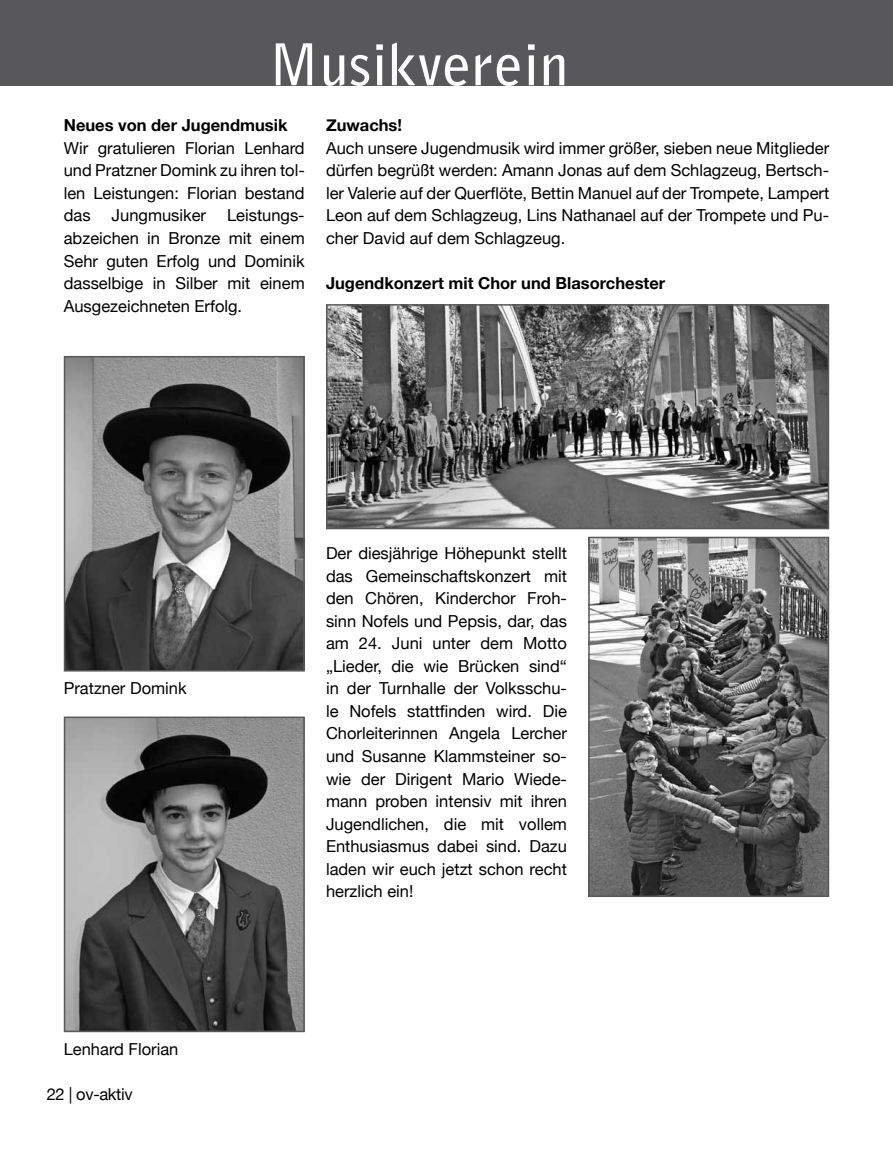
<style>
.page{position:relative;width:893px;height:1149px;background:#fff}
.page>*{position:absolute;margin:0;border:0;box-sizing:border-box;transform-origin:0 0}
.t1{font:700 57px "Bell Gothic Std";letter-spacing:.01em;color:#fff}
.t2{font:16.5px/22.5px "Helvetica Neue";color:#000;text-align:justify}
.t3{font:700 16.5px "Helvetica Neue";color:#000}
.t4{font:16.5px "Helvetica Neue";letter-spacing:-.02em;color:#000}
</style>
<div class="page">
<div style="left:0;top:0;width:893px;height:85px;background:#58585a"></div>
<img style="left:329px;top:307px;width:497px;height:219px">
<div style="left:326px;top:304px;width:503px;height:225px;border:2px solid #58585a"></div>
<img style="left:67px;top:359px;width:235px;height:309px">
<div style="left:64px;top:356px;width:241px;height:315px;border:2px solid #58585a"></div>
<img style="left:67px;top:719px;width:235px;height:309px">
<div style="left:64px;top:716px;width:241px;height:315px;border:2px solid #58585a"></div>
<img style="left:591px;top:539px;width:235px;height:354px">
<div style="left:588px;top:536px;width:241px;height:360px;border:2px solid #58585a"></div>
<h1 class="t1" style="left:269px;top:30px;width:301px">Musikverein</h1>
<p class="t3" style="left:64px;top:115px;width:225px">Neues von der Jugendmusik</p>
<p class="t2" style="left:64px;top:136px;width:242px">Wir gratulieren Florian Lenhard und Pratzner Domink zu ihren tol&shy;len Leistungen: Florian bestand das</p>
<p class="t3" style="left:326px;top:115px;width:78px">Zuwachs!</p>
<p class="t2" style="left:326px;top:136px;width:505px">Auch unsere Jugendmusik wird immer größer, sieben neue Mitglieder dürfen begrüßt werden: Amann Jonas auf dem Schlagzeug, Bertsch&shy;ler Valerie auf der Querflöte, Bettin Manuel auf der Trompete, Lampert Leon auf dem Schlagzeug, Lins Nathanael auf der Trompete und Pu&shy;cher David auf dem Schlagzeug.</p>
<p class="t3" style="left:326px;top:273px;width:341px">Jugendkonzert mit Chor und Blasorchester</p>
<p class="t2" style="left:64px;top:204px;width:242px;text-indent:163px">Leistungs&shy;abzeichen in Bronze mit einem Sehr guten Erfolg und Dominik dasselbige in Silber mit einem Ausgezeichneten Erfolg.</p>
<p class="t2" style="left:112px;top:204px;width:96px">Jungmusiker</p>
<p class="t2" style="left:64px;top:676px;width:124px">Pratzner Domink</p>
<p class="t2" style="left:64px;top:1036px;width:116px">Lenhard Florian</p>
<p class="t4" style="left:47px;top:1083px;width:87px">22 | ov-aktiv</p>
<p class="t2" style="left:326px;top:541px;width:242px">Der diesjährige Höhepunkt stellt das Gemeinschaftskonzert mit den Chören, Kinderchor Froh&shy;sinn Nofels und Pepsis, dar, das am 24. Juni unter dem Motto „Lieder, die wie Brücken sind“ in der Turnhalle der Volksschu&shy;le Nofels stattfinden wird. Die Chorleiterinnen Angela Lercher und Susanne Klammsteiner so&shy;wie der Dirigent Mario Wiede&shy;mann proben intensiv mit ihren Jugendlichen, die mit vollem Enthusiasmus dabei sind. Dazu laden wir euch jetzt schon recht herzlich ein!</p>
</div>
